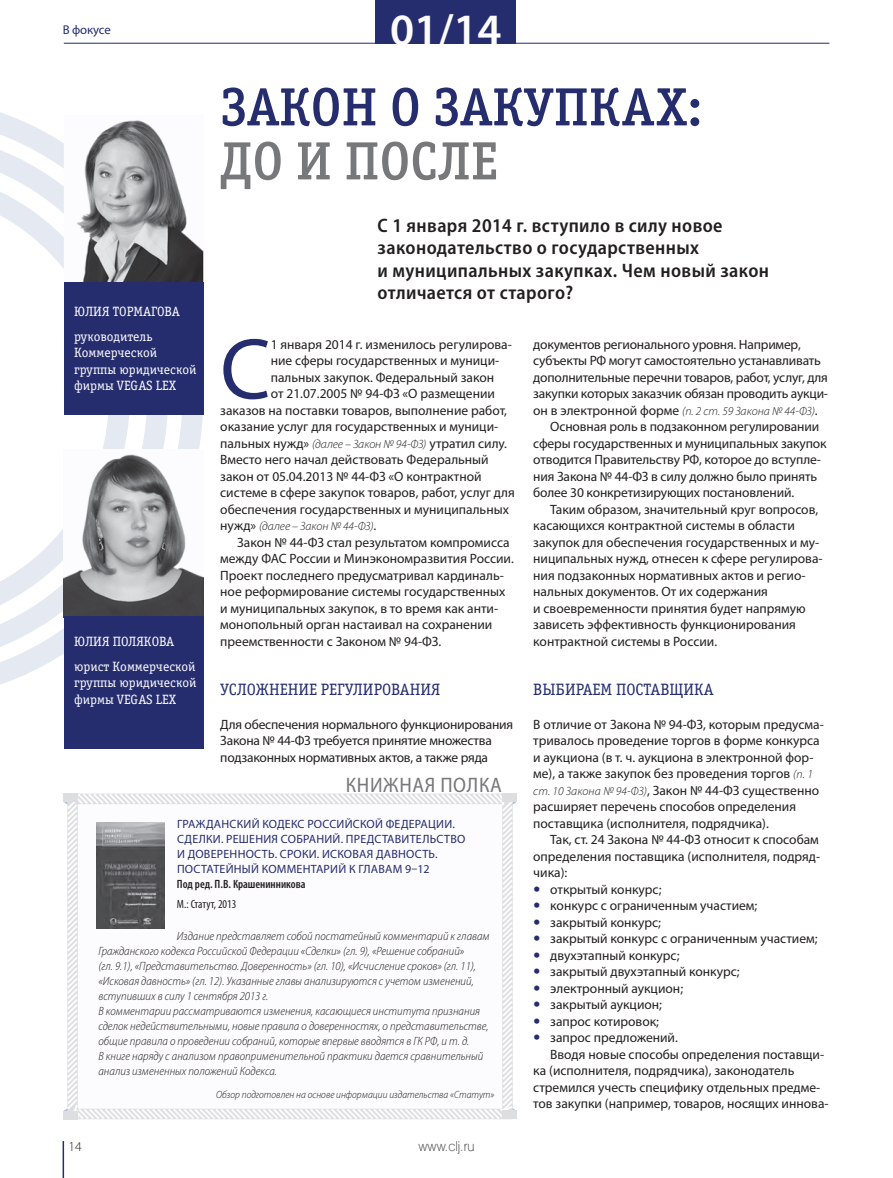
<style>
.page{position:relative;width:893px;height:1178px;background:#fff}
.page>*{position:absolute;margin:0;border:0;box-sizing:border-box;transform-origin:0 0}
.t1{font:87px "Myriad Pro";color:#252d6e}
.t2{font:54px/54px "Officina Serif Medium C";color:#252d6e}
.t3{font:600 45px "Myriad Pro";color:#fcfbfd}
.t4{font:semi-condensed 21px "Myriad Pro";letter-spacing:.03em;color:#767879}
.t5{font:600 semi-condensed 19.5px/22.5px "Myriad Pro";letter-spacing:.02em;color:#231f20}
.t6{font:16.5px "Officina Serif Book C";color:#252d6e}
.t7{font:13.5px/16.5px "Myriad Pro";color:#231f20}
.t8{font:13.5px/16.5px "Officina Serif Book C";color:#fcfbfd}
.t9{font:13.5px "Helios Thin C";color:#626365}
.t10{font:300 13.5px "Myriad Pro";color:#231f20}
.t11{font:12.75px "Myriad Pro";letter-spacing:-.01em;color:#252d6e}
.t12{font:italic 300 semi-condensed 12px/15px "Myriad Pro";color:#231f20}
.t13{font:12px/15px "Myriad Pro";letter-spacing:.02em;color:#252d6e}
.t14{font:italic 300 12px "Myriad Pro";color:#231f20}
.t15{font:condensed 12px "Myriad Pro";color:#231f20}
.t16{font:italic 300 semi-condensed 10.5px "Myriad Pro";color:#231f20}
.s1{color:#767879}
.s2{font-weight:400;font-style:normal;font-size:13.5px}
.s3{font-weight:300;font-style:italic;font-size:12px}
.s4{font-weight:600;font-stretch:condensed;color:#231f20}
</style>
<div class="page">
<hr style="left:64px;top:43px;width:765px;height:1px;background:#252d6e">
<svg style="left:0;top:112px;width:203px;height:573px"></svg>
<svg style="left:0;top:131px;width:168px;height:535px;fill:#e4e9f2"></svg>
<svg style="left:0;top:169px;width:130px;height:459px"></svg>
<hr style="left:63px;top:1141px;width:1px;height:37px;background:#252d6e">
<div style="left:375px;top:0;width:141px;height:43px;background:#252d6e"></div>
<img style="left:64px;top:115px;width:139px;height:168px">
<div style="left:64px;top:283px;width:139px;height:132px;background:#252d6e"></div>
<img style="left:64px;top:449px;width:139px;height:167px">
<div style="left:64px;top:616px;width:139px;height:132px;background:#252d6e"></div>
<svg style="left:64px;top:793px;width:452px;height:327px"></svg>
<div style="left:63px;top:793px;width:15px;height:9px;background:#dcdedf"></div>
<div style="left:502px;top:793px;width:14px;height:9px;background:#dcdedf"></div>
<div style="left:502px;top:1111px;width:14px;height:8px;background:#dcdedf"></div>
<div style="left:63px;top:1111px;width:15px;height:8px;background:#dcdedf"></div>
<img style="left:97px;top:823px;width:67px;height:105px">
<p class="t11" style="left:63px;top:25px;width:50px">В фокусе</p>
<p class="t3" style="left:390px;top:13px;width:113px">01/14</p>
<p class="t2" style="left:220px;top:85px;width:484px">ЗАКОН О ЗАКУПКАХ:<br><span class="s1">ДО И ПОСЛЕ</span></p>
<p class="t5" style="left:378px;top:215px;width:393px">С 1 января 2014 г. вступило в силу новое законодательство о государственных<br>и муниципальных закупках. Чем новый закон отличается от старого?</p>
<p class="t1" style="left:220px;top:336px;width:52px">С</p>
<p class="t7" style="left:271px;top:337px;width:243px">1 января 2014 г. изменилось регулирова-</p>
<p class="t8" style="left:74px;top:300px;width:107px;line-height:25px">ЮЛИЯ ТОРМАГОВА руководитель</p>
<p class="t8" style="left:74px;top:346px;width:124px">Коммерческой группы юридической фирмы VEGAS LEX</p>
<p class="t7" style="left:533px;top:337px;width:296px">документов регионального уровня. Например, субъекты РФ могут самостоятельно устанавливать дополнительные перечни товаров, работ, услуг, для закупки которых заказчик обязан проводить аукци-</p>
<p class="t14" style="left:533px;top:406px;width:286px"><span class="s2">он в электронной форме</span> (п. 2 ст. 59 Закона № 44-ФЗ)<span class="s2">.</span></p>
<p class="t7" style="left:550px;top:420px;width:270px">Основная роль в подзаконном регулировании</p>
<p class="t7" style="left:533px;top:436px;width:295px">сферы государственных и муниципальных закупок</p>
<p class="t7" style="left:533px;top:453px;width:289px">отводится Правительству РФ, которое до вступле-</p>
<p class="t7" style="left:533px;top:469px;width:285px">ния Закона № 44-ФЗ в силу должно было принять</p>
<p class="t7" style="left:533px;top:486px;width:262px">более 30 конкретизирующих постановлений.</p>
<p class="t7" style="left:550px;top:502px;width:269px">Таким образом, значительный круг вопросов,</p>
<p class="t7" style="left:533px;top:519px;width:263px">касающихся контрактной системы в области</p>
<p class="t7" style="left:533px;top:535px;width:287px">закупок для обеспечения государственных и му-</p>
<p class="t7" style="left:533px;top:552px;width:291px">ниципальных нужд, отнесен к сфере регулирова-</p>
<p class="t7" style="left:533px;top:568px;width:274px">ния подзаконных нормативных актов и регио-</p>
<p class="t7" style="left:533px;top:585px;width:236px">нальных документов. От их содержания</p>
<p class="t7" style="left:533px;top:601px;width:274px">и своевременности принятия будет напрямую</p>
<p class="t7" style="left:533px;top:618px;width:264px">зависеть эффективность функционирования</p>
<p class="t7" style="left:533px;top:634px;width:185px">контрактной системы в России.</p>
<p class="t6" style="left:533px;top:684px;width:182px">ВЫБИРАЕМ ПОСТАВЩИКА</p>
<p class="t7" style="left:533px;top:717px;width:292px">В отличие от Закона № 94-ФЗ, которым предусма-</p>
<p class="t7" style="left:533px;top:733px;width:288px">тривалось проведение торгов в форме конкурса</p>
<p class="t7" style="left:533px;top:750px;width:282px">и аукциона (в т. ч. аукциона в электронной фор-</p>
<p class="t7" style="left:533px;top:766px;width:281px">ме), а также закупок без проведения торгов <span class="s3">(п. 1</span></p>
<p class="t7" style="left:533px;top:783px;width:287px"><span class="s3">ст. 10 Закона № 94-ФЗ)</span>, Закон № 44-ФЗ существенно</p>
<p class="t7" style="left:533px;top:799px;width:264px">расширяет перечень способов определения</p>
<p class="t7" style="left:533px;top:816px;width:237px">поставщика (исполнителя, подрядчика).</p>
<p class="t7" style="left:550px;top:832px;width:270px">Так, ст. 24 Закона № 44-ФЗ относит к способам</p>
<p class="t7" style="left:533px;top:849px;width:288px">оп ределения поставщика (исполнителя, подряд-</p>
<p class="t7" style="left:533px;top:865px;width:36px">чика):</p>
<p class="t7" style="left:550px;top:882px;width:113px">открытый конкурс;</p>
<p class="t7" style="left:550px;top:898px;width:209px">конкурс с ограниченным участием;</p>
<p class="t7" style="left:550px;top:915px;width:112px">закрытый конкурс;</p>
<p class="t7" style="left:550px;top:931px;width:269px">закрытый конкурс с ограниченным участием;</p>
<p class="t7" style="left:550px;top:948px;width:131px">двухэтапный конкурс;</p>
<p class="t7" style="left:550px;top:964px;width:191px">закрытый двухэтапный конкурс;</p>
<p class="t7" style="left:550px;top:981px;width:134px">электронный аукцион;</p>
<p class="t7" style="left:550px;top:997px;width:113px">закрытый аукцион;</p>
<p class="t7" style="left:550px;top:1014px;width:110px">запрос котировок;</p>
<p class="t7" style="left:550px;top:1030px;width:129px">запрос предложений.</p>
<p class="t7" style="left:550px;top:1047px;width:275px">Вводя новые способы определения поставщи-</p>
<p class="t7" style="left:533px;top:1063px;width:263px">ка (исполнителя, подрядчика), законодатель</p>
<p class="t7" style="left:533px;top:1080px;width:288px">стремился учесть специфику отдельных предме-</p>
<p class="t7" style="left:533px;top:1096px;width:297px">тов закупки (например, товаров, носящих иннова-</p>
<p class="t7" style="left:271px;top:354px;width:230px">ние сферы государственных и муници-</p>
<p class="t7" style="left:271px;top:370px;width:225px">пальных закупок. Федеральный закон</p>
<p class="t7" style="left:271px;top:387px;width:226px">от 21.07.2005 № 94-ФЗ «О размещении</p>
<p class="t7" style="left:220px;top:403px;width:288px">заказов на поставки товаров, выполнение работ,</p>
<p class="t7" style="left:220px;top:420px;width:280px">оказание услуг для государственных и муници-</p>
<p class="t7" style="left:220px;top:436px;width:288px">пальных нужд» <span class="s3">(далее – Закон № 94-ФЗ)</span> утратил силу.</p>
<p class="t7" style="left:220px;top:453px;width:270px">Вместо него начал действовать Федеральный</p>
<p class="t7" style="left:220px;top:469px;width:263px">закон от 05.04.2013 № 44-ФЗ «О контрактной</p>
<p class="t7" style="left:220px;top:486px;width:296px">системе в сфере закупок товаров, работ, услуг для</p>
<p class="t7" style="left:220px;top:502px;width:290px">обеспечения государственных и муниципальных</p>
<p class="t14" style="left:220px;top:522px;width:158px"><span class="s2">нужд»</span> (далее – Закон № 44-ФЗ)<span class="s2">.</span></p>
<p class="t7" style="left:220px;top:535px;width:295px;text-indent:17px">Закон № 44-ФЗ стал результатом компромисса между ФАС России и Минэкономразвития России.<br>Проект последнего предусматривал кардиналь&shy;ное реформирование системы государственных и муниципальных закупок, в то время как анти&shy;монопольный орган настаивал на сохранении преемственности с Законом № 94-ФЗ.</p>
<p class="t6" style="left:220px;top:684px;width:222px">УСЛОЖНЕНИЕ РЕГУЛИРОВАНИЯ</p>
<p class="t7" style="left:220px;top:717px;width:294px">Для обеспечения нормального функционирования<br>Закона № 44-ФЗ требуется принятие множества подзаконных нормативных актов, а также ряда</p>
<p class="t8" style="left:74px;top:630px;width:123px;line-height:25px">ЮЛИЯ ПОЛЯКОВА юрист Коммерческой</p>
<p class="t8" style="left:74px;top:676px;width:124px">группы юридической фирмы VEGAS LEX</p>
<p class="t4" style="left:346px;top:777px;width:157px">КНИЖНАЯ ПОЛКА</p>
<p class="t13" style="left:177px;top:818px;width:290px">ГРАЖДАНСКИЙ КОДЕКС РОССИЙСКОЙ ФЕДЕРАЦИИ.<br>СДЕЛКИ. РЕШЕНИЯ СОБРАНИЙ. ПРЕДСТАВИТЕЛЬСТВО И ДОВЕРЕННОСТЬ. СРОКИ. ИСКОВАЯ ДАВНОСТЬ.<br>ПОСТАТЕЙНЫЙ КОММЕНТАРИЙ К ГЛАВАМ 9–12<br><span class="s4">Под ред. П.В. Крашенинникова</span></p>
<p class="t15" style="left:177px;top:899px;width:61px">М.: Статут, 2013</p>
<p class="t12" style="left:98px;top:929px;width:393px;text-indent:78px">Издание представляет собой постатейный комментарий к главам Гражданского кодекса Российской Федерации «Сделки» (гл. 9), «Решение собраний»<br>(гл. 9.1), «Представительство. Доверенность» (гл. 10), «Исчисление сроков» (гл. 11), «Исковая давность» (гл. 12). Указанные главы анализируются с учетом изменений, вступивших в силу 1 сентября 2013 г.<br>В комментарии рассматриваются изменения, касающиеся института признания сделок недействительными, новые правила о доверенностях, о представительстве, общие правила о проведении собраний, которые впервые вводятся в ГК РФ, и т. д.<br>В книге наряду с анализом правоприменительной практики дается сравнительный анализ измененных положений Кодекса.</p>
<p class="t16" style="left:216px;top:1091px;width:280px">Обзор подготовлен на основе информации издательства «Статут»</p>
<p class="t10" style="left:68px;top:1141px;width:15px">14</p>
<p class="t9" style="left:418px;top:1141px;width:58px">www.clj.ru</p>
<p class="t9" style="left:418px;top:1141px;width:58px">www.clj.ru</p>
</div>
